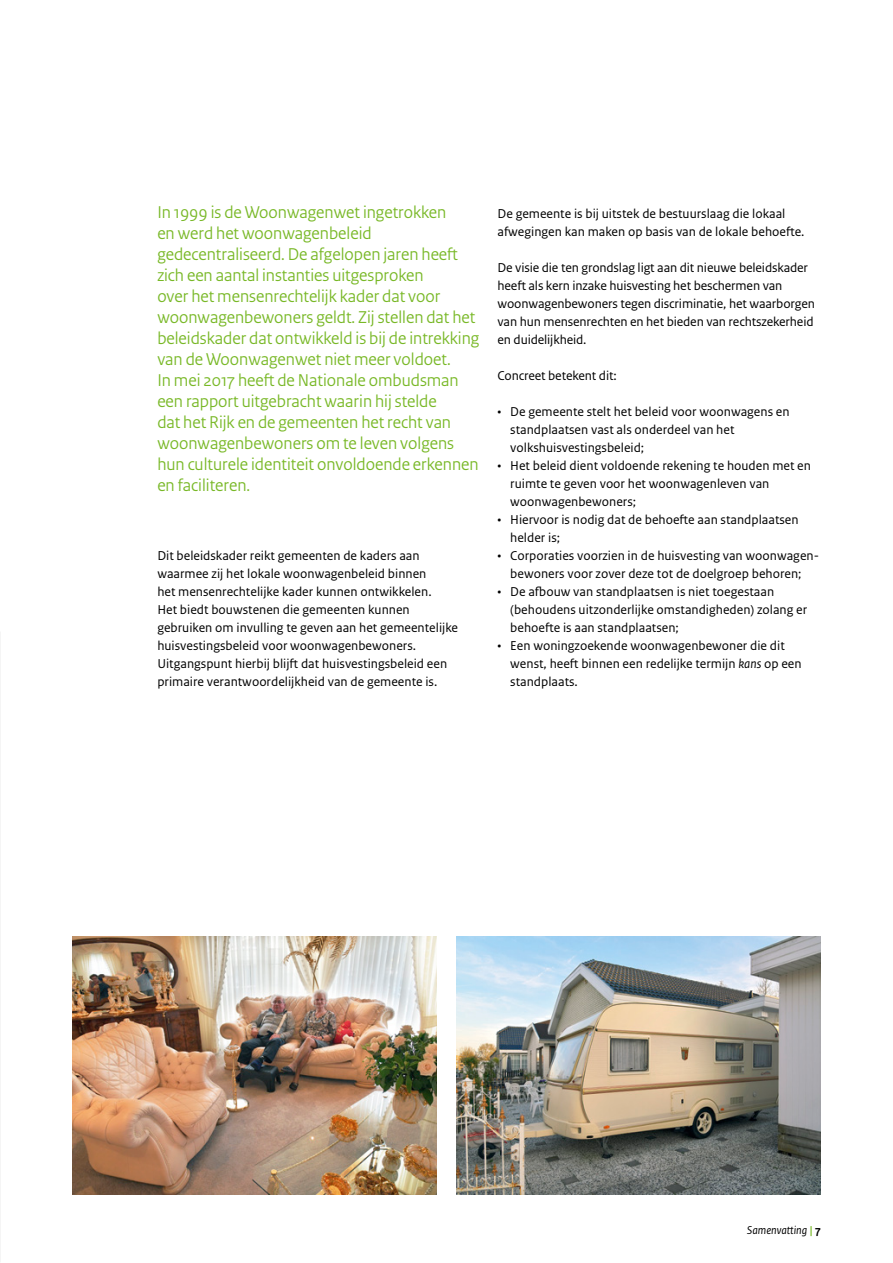
<style>
.page{position:relative;width:893px;height:1263px;background:#fff}
.page>*{position:absolute;margin:0;border:0;box-sizing:border-box;transform-origin:0 0}
._09_RO_Inleiding{font:18px/21px "Rijksoverheid Sans Heading";color:#78b826}
._10_RO_Broodtekst_Sa{font:13.5px/18px "Rijksoverheid Sans Text";color:#000}
.t1{font:italic 12px "Rijksoverheid Sans Text";color:#000}
.s1{font-style:italic}
.s2{font-weight:700;font-style:normal;color:#78b826}
.s3{font-weight:700;font-style:normal}
</style>
<div class="page">
<img style="left:457px;top:936px;width:364px;height:259px">
<img style="left:72px;top:936px;width:364px;height:259px">
<p class="_09_RO_Inleiding" style="left:157px;top:202px;width:323px">In 1999 is de Woonwagenwet ingetrokken<br>en werd het woonwagenbeleid gedecentraliseerd. De afgelopen jaren heeft zich een aantal instanties uitgesproken<br>over het mensenrechtelijk kader dat voor woonwagenbewoners geldt. Zij stellen dat het beleidskader dat ontwikkeld is bij de intrekking van de Woonwagenwet niet meer voldoet.<br>In mei 2017 heeft de Nationale ombudsman een rapport uitgebracht waarin hij stelde<br>dat het Rijk en de gemeenten het recht van woonwagenbewoners om te leven volgens hun culturele identiteit onvoldoende erkennen en faciliteren.</p>
<p class="_10_RO_Broodtekst_Sa" style="left:157px;top:547px;width:302px">Dit beleidskader reikt gemeenten de kaders aan waarmee zij het lokale woonwagenbeleid binnen<br>het mensenrechtelijke kader kunnen ontwikkelen.<br>Het biedt bouwstenen die gemeenten kunnen gebruiken om invulling te geven aan het gemeentelijke huisvestingsbeleid voor woonwagenbewoners.<br>Uitgangspunt hierbij blijft dat huisvestingsbeleid een primaire verantwoordelijkheid van de gemeente is.</p>
<p class="_10_RO_Broodtekst_Sa" style="left:497px;top:205px;width:309px">De gemeente is bij uitstek de bestuurslaag die lokaal afwegingen kan maken op basis van de lokale behoefte.</p>
<p class="_10_RO_Broodtekst_Sa" style="left:497px;top:259px;width:319px">De visie die ten grondslag ligt aan dit nieuwe beleidskader heeft als kern inzake huisvesting het beschermen van woonwagenbewoners tegen discriminatie, het waarborgen van hun mensenrechten en het bieden van rechtszekerheid en duidelijkheid.</p>
<p class="_10_RO_Broodtekst_Sa" style="left:497px;top:367px;width:121px">Concreet betekent dit:</p>
<p class="_10_RO_Broodtekst_Sa" style="left:510px;top:403px;width:281px;text-indent:-13px">• De gemeente stelt het beleid voor woonwagens en standplaatsen vast als onderdeel van het volkshuisvestingsbeleid;</p>
<p class="_10_RO_Broodtekst_Sa" style="left:510px;top:457px;width:302px;text-indent:-13px">• Het beleid dient voldoende rekening te houden met en ruimte te geven voor het woonwagenleven van woonwagenbewoners;</p>
<p class="_10_RO_Broodtekst_Sa" style="left:510px;top:511px;width:290px;text-indent:-13px">• Hiervoor is nodig dat de behoefte aan standplaatsen helder is;</p>
<p class="_10_RO_Broodtekst_Sa" style="left:497px;top:547px;width:323px;text-align:center">• Corporaties voorzien in de huisvesting van woonwagen&shy;bewoners voor zover deze tot de doelgroep behoren;</p>
<p class="_10_RO_Broodtekst_Sa" style="left:510px;top:583px;width:298px;text-indent:-13px">• De afbouw van standplaatsen is niet toegestaan (behoudens uitzonderlijke omstandigheden) zolang er behoefte is aan standplaatsen;</p>
<p class="_10_RO_Broodtekst_Sa" style="left:510px;top:637px;width:293px;text-indent:-13px">• Een woningzoekende woonwagenbewoner die dit wenst, heeft binnen een redelijke termijn <span class="s1">kans</span> op een standplaats.</p>
<p class="t1" style="left:747px;top:1223px;width:75px">Samenvatting <span class="s2">|</span> <span class="s3">7</span></p>
</div>
